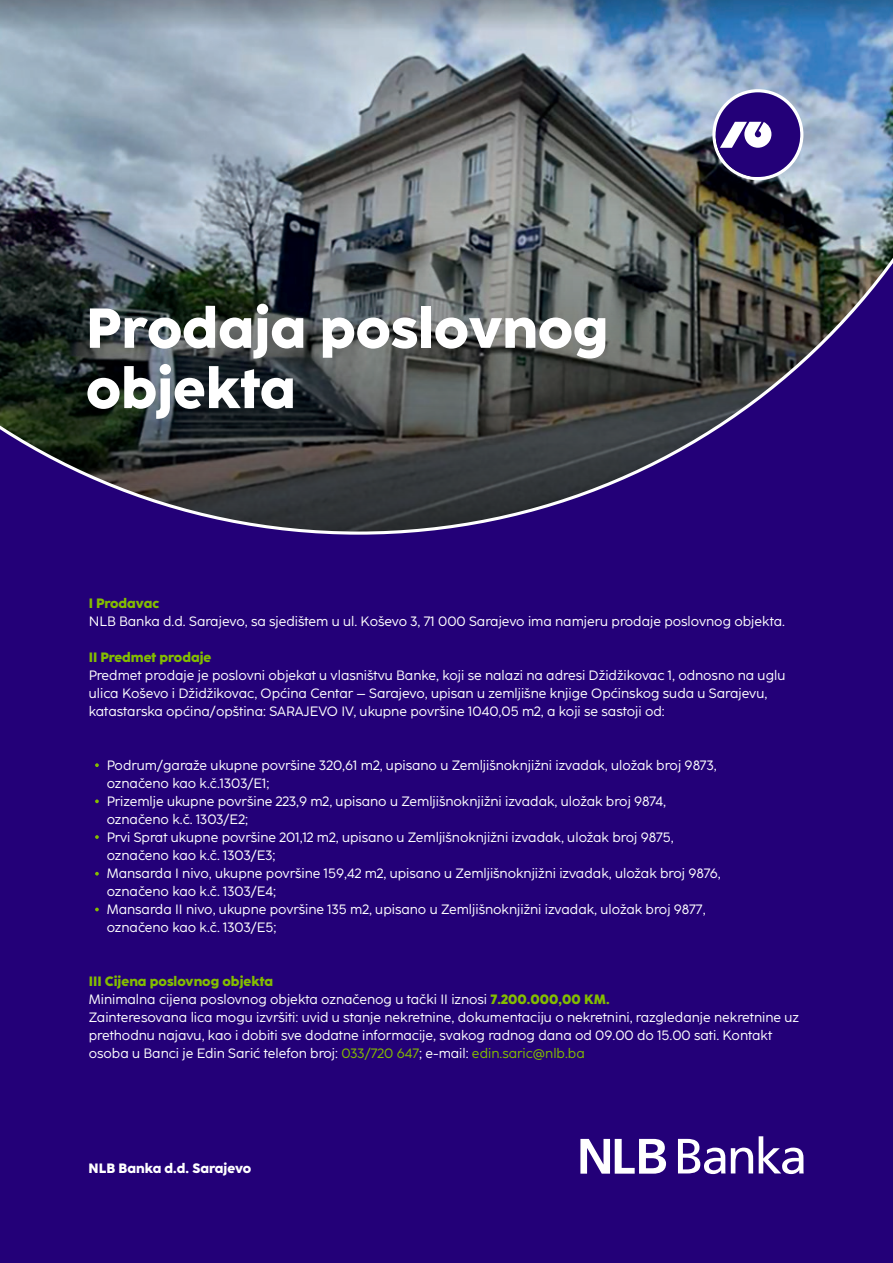
<style>
.page{position:relative;width:893px;height:1263px;background:#230078}
.page>*{position:absolute;margin:0;border:0;box-sizing:border-box;transform-origin:0 0}
.t1{font:800 55.95px/60.3px "Coco Sharp";color:#fff}
.t2{font:13.5px/18px "Coco Sharp";color:#fff}
.t3{font:800 13.5px "Coco Sharp";color:#84bd00}
.t4{font:800 13.5px "Coco Sharp";color:#fff}
.s1{font-weight:800;color:#84bd00}
.s2{color:#84bd00}
</style>
<div class="page">
<svg style="left:580px;top:1139px;width:86px;height:35px"></svg>
<svg style="left:678px;top:1136px;width:126px;height:38px"></svg>
<img style="left:0;top:0;width:893px;height:535px">
<div style="left:712px;top:89px;width:91px;height:91px;border:3px solid #fff;border-radius:50%"></div>
<div style="left:716px;top:92px;width:84px;height:85px;background:#230078;border-radius:50%"></div>
<svg style="left:720px;top:122px;width:51px;height:26px"></svg>
<svg style="left:95px;top:763px;width:4px;height:4px"></svg>
<svg style="left:95px;top:799px;width:4px;height:4px"></svg>
<svg style="left:95px;top:835px;width:4px;height:4px"></svg>
<svg style="left:95px;top:872px;width:4px;height:3px"></svg>
<svg style="left:95px;top:908px;width:4px;height:3px"></svg>
<h1 class="t1" style="left:86px;top:298px;width:524px">Prodaja poslovnog objekta</h1>
<p class="t3" style="left:89px;top:595px;width:72px">I Prodavac</p>
<p class="t2" style="left:89px;top:612px;width:698px">NLB Banka d.d. Sarajevo, sa sjedištem u ul. Koševo 3, 71 000 Sarajevo ima namjeru prodaje poslovnog objekta.</p>
<p class="t3" style="left:89px;top:649px;width:124px">II Predmet prodaje</p>
<p class="t2" style="left:89px;top:666px;width:698px">Predmet prodaje je poslovni objekat u vlasništvu Banke, koji se nalazi na adresi Džidžikovac 1, odnosno na uglu ulica Koševo i Džidžikovac, Općina Centar – Sarajevo, upisan u zemljišne knjige Općinskog suda u Sarajevu, katastarska općina/opština: SARAJEVO IV, ukupne površine 1040,05 m2, a koji se sastoji od:</p>
<p class="t2" style="left:107px;top:756px;width:615px">Podrum/garaže ukupne površine 320,61 m2, upisano u Zemljišnoknjižni izvadak, uložak broj 9873, označeno kao k.č.1303/E1;<br>Prizemlje ukupne površine 223,9 m2, upisano u Zemljišnoknjižni izvadak, uložak broj 9874, označeno k.č. 1303/E2;<br>Prvi Sprat ukupne površine 201,12 m2, upisano u Zemljišnoknjižni izvadak, uložak broj 9875, označeno kao k.č. 1303/E3;<br>Mansarda I nivo, ukupne površine 159,42 m2, upisano u Zemljišnoknjižni izvadak, uložak broj 9876, označeno kao k.č. 1303/E4;<br>Mansarda II nivo, ukupne površine 135 m2, upisano u Zemljišnoknjižni izvadak, uložak broj 9877, označeno kao k.č. 1303/E5;</p>
<p class="t2" style="left:89px;top:972px;width:712px"><span class="s1">III Cijena poslovnog objekta<br></span>Minimalna cijena poslovnog objekta označenog u tački II iznosi <span class="s1">7.200.000,00 KM.<br></span>Zainteresovana lica mogu izvršiti: uvid u stanje nekretnine, dokumentaciju o nekretnini, razgledanje nekretnine uz prethodnu najavu, kao i dobiti sve dodatne informacije, svakog radnog dana od 09.00 do 15.00 sati. Kontakt osoba u Banci je Edin Sarić telefon broj: <span class="s2">033/720 647</span>; e-mail: <span class="s2">edin.saric@nlb.ba</span></p>
<p class="t4" style="left:89px;top:1161px;width:164px">NLB Banka d.d. Sarajevo</p>
</div>
